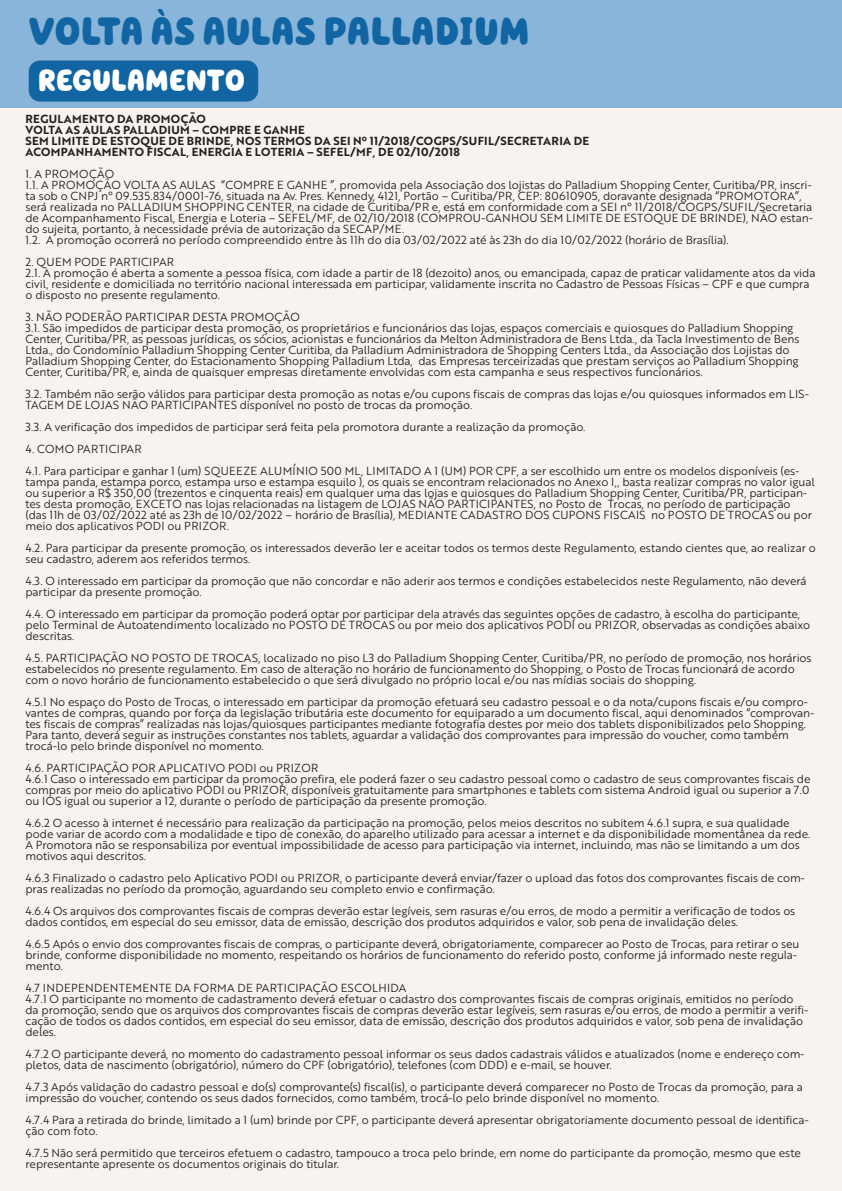
<style>
.page{position:relative;width:842px;height:1191px;background:#fff}
.page>*{position:absolute;margin:0;border:0;box-sizing:border-box;transform-origin:0 0}
.t1{font:40px "Hello Headline";letter-spacing:.03em;color:#1065a2}
.t2{font:31px "Hello Headline";letter-spacing:.03em;color:#fff}
.t3{font:11.4px/11px "Brother 1816 Book";letter-spacing:-.01em;color:#231f20}
.t4{font:11.4px "Brother 1816 Bold";letter-spacing:.03em;color:#231f20}
.t5{font:11.4px "Brother 1816 Book";letter-spacing:.03em;color:#231f20}
</style>
<div class="page">
<div style="left:0;top:108px;width:842px;height:1083px;background:#f8f3ee"></div>
<div style="left:0;top:0;width:842px;height:108px;background:#88b5d9"></div>
<div style="left:29px;top:60px;width:229px;height:42px;background:#1065a2;border-radius:11px"></div>
<p class="t1" style="left:29px;top:8px;width:502px">VOLTA ÀS AULAS PALLADIUM</p>
<p class="t2" style="left:38px;top:62px;width:209px">REGULAMENTO</p>
<p class="t4" style="left:26px;top:110px;width:182px">REGULAMENTO DA PROMOÇÃO</p>
<p class="t4" style="left:26px;top:121px;width:281px">VOLTA AS AULAS PALLADIUM – COMPRE E GANHE</p>
<p class="t4" style="left:26px;top:132px;width:565px">SEM LIMITE DE ESTOQUE DE BRINDE, NOS TERMOS DA SEI Nº 11/2018/COGPS/SUFIL/SECRETARIA DE</p>
<p class="t4" style="left:26px;top:143px;width:436px">ACOMPANHAMENTO FISCAL, ENERGIA E LOTERIA – SEFEL/MF, DE 02/10/2018</p>
<p class="t5" style="left:26px;top:165px;width:90px">1. A PROMOÇÃO</p>
<p class="t3" style="left:26px;top:179px;width:789px">1.1. A PROMOÇÃO VOLTA AS AULAS “COMPRE E GANHE ”, promovida pela Associação dos lojistas do Palladium Shopping Center, Curitiba/PR, inscri&shy;ta sob o CNPJ n° 09.535.834/0001-76, situada na Av. Pres. Kennedy, 4121, Portão – Curitiba/PR, CEP: 80610905, doravante designada “PROMOTORA”, será realizada no PALLADIUM SHOPPING CENTER, na cidade de Curitiba/PR e, está em conformidade com a SEI n° 11/2018/COGPS/SUFIL/Secretaria de Acompanhamento Fiscal, Energia e Loteria – SEFEL/MF, de 02/10/2018 (COMPROU-GANHOU SEM LIMITE DE ESTOQUE DE BRINDE), NÃO estan&shy;do sujeita, portanto, à necessidade prévia de autorização da SECAP/ME.</p>
<p class="t3" style="left:26px;top:234px;width:705px">1.2. A promoção ocorrerá no período compreendido entre às 11h do dia 03/02/2022 até às 23h do dia 10/02/2022 (horário de Brasília).</p>
<p class="t5" style="left:26px;top:253px;width:150px">2. QUEM PODE PARTICIPAR</p>
<p class="t3" style="left:26px;top:267px;width:791px">2.1. A promoção é aberta a somente a pessoa física, com idade a partir de 18 (dezoito) anos, ou emancipada, capaz de praticar validamente atos da vida civil, residente e domiciliada no território nacional interessada em participar, validamente inscrita no Cadastro de Pessoas Físicas – CPF e que cumpra o disposto no presente regulamento.</p>
<p class="t5" style="left:26px;top:308px;width:276px">3. NÃO PODERÃO PARTICIPAR DESTA PROMOÇÃO</p>
<p class="t3" style="left:26px;top:322px;width:775px">3.1. São impedidos de participar desta promoção, os proprietários e funcionários das lojas, espaços comerciais e quiosques do Palladium Shopping Center, Curitiba/PR, as pessoas jurídicas, os sócios, acionistas e funcionários da Melton Administradora de Bens Ltda., da Tacla Investimento de Bens Ltda., do Condomínio Palladium Shopping Center Curitiba, da Palladium Administradora de Shopping Centers Ltda., da Associação dos Lojistas do Palladium Shopping Center, do Estacionamento Shopping Palladium Ltda, das Empresas terceirizadas que prestam serviços ao Palladium Shopping Center, Curitiba/PR, e, ainda de quaisquer empresas diretamente envolvidas com esta campanha e seus respectivos funcionários.</p>
<p class="t3" style="left:26px;top:388px;width:785px">3.2. Também não serão válidos para participar desta promoção as notas e/ou cupons fiscais de compras das lojas e/ou quiosques informados em LIS-<br>TAGEM DE LOJAS NÃO PARTICIPANTES disponível no posto de trocas da promoção.</p>
<p class="t3" style="left:26px;top:421px;width:561px">3.3. A verificação dos impedidos de participar será feita pela promotora durante a realização da promoção.</p>
<p class="t5" style="left:26px;top:440px;width:118px">4. COMO PARTICIPAR</p>
<p class="t3" style="left:26px;top:465px;width:791px">4.1. Para participar e ganhar 1 (um) SQUEEZE ALUMÍNIO 500 ML, LIMITADO A 1 (UM) POR CPF, a ser escolhido um entre os modelos disponíveis (es&shy;tampa panda, estampa porco, estampa urso e estampa esquilo ), os quais se encontram relacionados no Anexo I,, basta realizar compras no valor igual ou superior a R$ 350,00 (trezentos e cinquenta reais) em qualquer uma das lojas e quiosques do Palladium Shopping Center, Curitiba/PR, participan&shy;tes desta promoção, EXCETO nas lojas relacionadas na listagem de LOJAS NÃO PARTICIPANTES, no Posto de Trocas, no período de participação<br>(das 11h de 03/02/2022 até as 23h de 10/02/2022 – horário de Brasília), MEDIANTE CADASTRO DOS CUPONS FISCAIS no POSTO DE TROCAS ou por meio dos aplicativos PODI ou PRIZOR.</p>
<p class="t3" style="left:26px;top:542px;width:792px">4.2. Para participar da presente promoção, os interessados deverão ler e aceitar todos os termos deste Regulamento, estando cientes que, ao realizar o seu cadastro, aderem aos referidos termos.</p>
<p class="t3" style="left:26px;top:575px;width:783px">4.3. O interessado em participar da promoção que não concordar e não aderir aos termos e condições estabelecidos neste Regulamento, não deverá participar da presente promoção.</p>
<p class="t3" style="left:26px;top:608px;width:786px">4.4. O interessado em participar da promoção poderá optar por participar dela através das seguintes opções de cadastro, à escolha do participante, pelo Terminal de Autoatendimento localizado no POSTO DE TROCAS ou por meio dos aplicativos PODI ou PRIZOR, observadas as condições abaixo descritas.</p>
<p class="t3" style="left:26px;top:652px;width:788px">4.5. PARTICIPAÇÃO NO POSTO DE TROCAS, localizado no piso L3 do Palladium Shopping Center, Curitiba/PR, no período de promoção, nos horários estabelecidos no presente regulamento. Em caso de alteração no horário de funcionamento do Shopping, o Posto de Trocas funcionará de acordo com o novo horário de funcionamento estabelecido o que será divulgado no próprio local e/ou nas mídias sociais do shopping.</p>
<p class="t3" style="left:26px;top:696px;width:790px">4.5.1 No espaço do Posto de Trocas, o interessado em participar da promoção efetuará seu cadastro pessoal e o da nota/cupons fiscais e/ou compro&shy;vantes de compras, quando por força da legislação tributária este documento for equiparado a um documento fiscal, aqui denominados “comprovan&shy;tes fiscais de compras” realizadas nas lojas/quiosques participantes mediante fotografia destes por meio dos tablets disponibilizados pelo Shopping.<br>Para tanto, deverá seguir as instruções constantes nos tablets, aguardar a validação dos comprovantes para impressão do voucher, como também trocá-lo pelo brinde disponível no momento.</p>
<p class="t5" style="left:26px;top:759px;width:294px">4.6. PARTICIPAÇÃO POR APLICATIVO PODI ou PRIZOR</p>
<p class="t3" style="left:26px;top:773px;width:786px;text-align:justify">4.6.1 Caso o interessado em participar da promoção prefira, ele poderá fazer o seu cadastro pessoal como o cadastro de seus comprovantes fiscais de compras por meio do aplicativo PODI ou PRIZOR, disponíveis gratuitamente para smartphones e tablets com sistema Android igual ou superior a 7.0 ou IOS igual ou superior a 12, durante o período de participação da presente promoção.</p>
<p class="t3" style="left:26px;top:817px;width:786px">4.6.2 O acesso à internet é necessário para realização da participação na promoção, pelos meios descritos no subitem 4.6.1 supra, e sua qualidade pode variar de acordo com a modalidade e tipo de conexão, do aparelho utilizado para acessar a internet e da disponibilidade momentânea da rede.<br>A Promotora não se responsabiliza por eventual impossibilidade de acesso para participação via internet, incluindo, mas não se limitando a um dos motivos aqui descritos.</p>
<p class="t3" style="left:26px;top:872px;width:781px">4.6.3 Finalizado o cadastro pelo Aplicativo PODI ou PRIZOR, o participante deverá enviar/fazer o upload das fotos dos comprovantes fiscais de com&shy;pras realizadas no período da promoção, aguardando seu completo envio e confirmação.</p>
<p class="t3" style="left:26px;top:905px;width:771px">4.6.4 Os arquivos dos comprovantes fiscais de compras deverão estar legíveis, sem rasuras e/ou erros, de modo a permitir a verificação de todos os dados contidos, em especial do seu emissor, data de emissão, descrição dos produtos adquiridos e valor, sob pena de invalidação deles.</p>
<p class="t3" style="left:26px;top:938px;width:775px">4.6.5 Após o envio dos comprovantes fiscais de compras, o participante deverá, obrigatoriamente, comparecer ao Posto de Trocas, para retirar o seu brinde, conforme disponibilidade no momento, respeitando os horários de funcionamento do referido posto, conforme já informado neste regula&shy;mento.</p>
<p class="t5" style="left:26px;top:979px;width:382px">4.7 INDEPENDENTEMENTE DA FORMA DE PARTICIPAÇÃO ESCOLHIDA</p>
<p class="t3" style="left:26px;top:993px;width:784px">4.7.1 O participante no momento de cadastramento deverá efetuar o cadastro dos comprovantes fiscais de compras originais, emitidos no período da promoção, sendo que os arquivos dos comprovantes fiscais de compras deverão estar legíveis, sem rasuras e/ou erros, de modo a permitir a verifi&shy;cação de todos os dados contidos, em especial do seu emissor, data de emissão, descrição dos produtos adquiridos e valor, sob pena de invalidação deles.</p>
<p class="t3" style="left:26px;top:1048px;width:781px">4.7.2 O participante deverá, no momento do cadastramento pessoal informar os seus dados cadastrais válidos e atualizados (nome e endereço com&shy;pletos, data de nascimento (obrigatório), número do CPF (obrigatório), telefones (com DDD) e e-mail, se houver.</p>
<p class="t3" style="left:26px;top:1081px;width:779px">4.7.3 Após validação do cadastro pessoal e do(s) comprovante(s) fiscal(is), o participante deverá comparecer no Posto de Trocas da promoção, para a impressão do voucher, contendo os seus dados fornecidos, como também, trocá-lo pelo brinde disponível no momento.</p>
<p class="t3" style="left:26px;top:1114px;width:785px">4.7.4 Para a retirada do brinde, limitado a 1 (um) brinde por CPF, o participante deverá apresentar obrigatoriamente documento pessoal de identifica&shy;ção com foto.</p>
<p class="t3" style="left:26px;top:1147px;width:777px">4.7.5 Não será permitido que terceiros efetuem o cadastro, tampouco a troca pelo brinde, em nome do participante da promoção, mesmo que este representante apresente os documentos originais do titular.</p>
</div>
